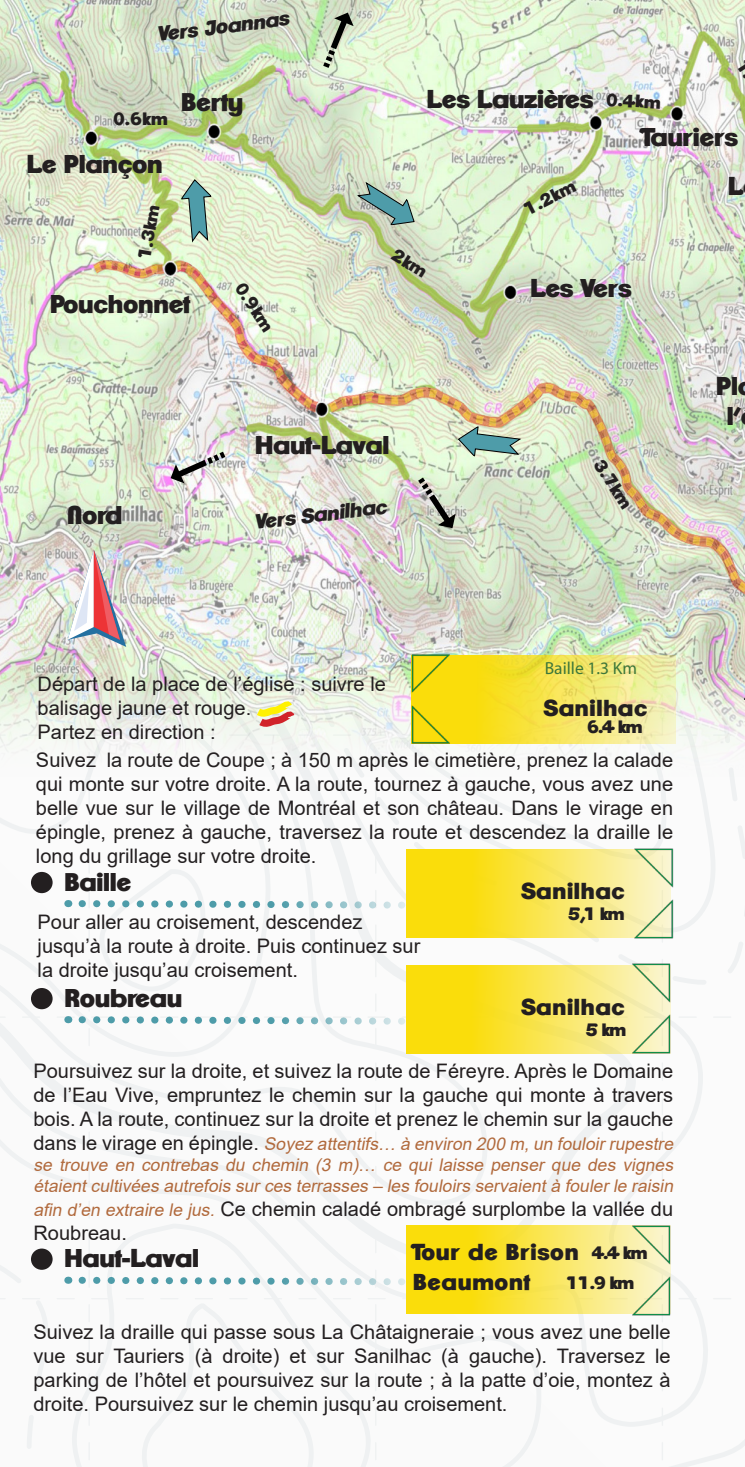
<style>
.page{position:relative;width:745px;height:1467px;background:#fff}
.page>*{position:absolute;margin:0;border:0;box-sizing:border-box;transform-origin:0 0}
.t1{font:800 25px/30px "Clemente P Daq";letter-spacing:-.04em;color:#231f20;text-align:center}
.t2{font:800 22.5px "Clemente P Daq";color:#231f20}
.t3{font:20px/24px "Arial";color:#231f20;text-align:justify}
.t4{font:italic 800 20px "Clemente P Daq";color:#231f20}
.t5{font:italic 17.5px/21px "Arial";color:#b16a3d;text-align:justify}
.t6{font:800 17.5px "Clemente P Daq";letter-spacing:-.09em;color:#231f20}
.t7{font:17.5px "Myriad Pro";color:#3d773a}
.s1{font-style:normal;font-size:20px;color:#231f20}
.s2{font-style:italic;font-size:17.5px;color:#b16a3d}
</style>
<div class="page">
<img style="left:0;top:0;width:745px;height:1467px">
<p class="t4" style="left:155px;top:22px;width:135px;rotate:-7deg">Vers Joannas</p>
<p class="t6" style="left:112px;top:108px;width:57px">0.6km</p>
<p class="t1" style="left:26px;top:148px;width:138px">Le Plançon</p>
<p class="t6" style="left:133px;top:257px;width:57px;rotate:-80deg">1.3km</p>
<p class="t1" style="left:181px;top:86px;width:64px">Berty</p>
<p class="t1" style="left:50px;top:289px;width:142px">Pouchonnet</p>
<p class="t1" style="left:67px;top:499px;width:58px">Nord</p>
<p class="t6" style="left:248px;top:278px;width:57px;rotate:57deg">0.9km</p>
<p class="t1" style="left:254px;top:429px;width:136px">Haut-Laval</p>
<p class="t4" style="left:252px;top:510px;width:135px;rotate:-7deg">Vers Sanilhac</p>
<p class="t1" style="left:426px;top:83px;width:168px">Les Lauzières</p>
<p class="t6" style="left:520px;top:200px;width:57px;rotate:-27deg">1.2km</p>
<p class="t6" style="left:605px;top:89px;width:57px;rotate:3deg">0.4km</p>
<p class="t1" style="left:639px;top:121px;width:100px">Tauriers</p>
<p class="t1" style="left:727px;top:171px;width:17px">L</p>
<p class="t1" style="left:529px;top:273px;width:103px">Les Vers</p>
<p class="t6" style="left:606px;top:455px;width:57px;rotate:57deg">3.7km</p>
<p class="t1" style="left:715px;top:370px;width:27px">Pl l’</p>
<p class="t3" style="left:38px;top:672px;width:349px">Départ de la place de l’église : suivre le balisage jaune et rouge.</p>
<p class="t3" style="left:38px;top:720px;width:179px">Partez en direction :</p>
<p class="t7" style="left:544px;top:657px;width:94px">Baille 1.3 Km</p>
<p class="t2" style="left:543px;top:694px;width:106px">Sanilhac</p>
<p class="t6" style="left:586px;top:716px;width:58px">6.4 km</p>
<p class="t3" style="left:36px;top:748px;width:638px">Suivez la route de Coupe ; à 150 m après le cimetière, prenez la calade qui monte sur votre droite. A la route, tournez à gauche, vous avez une belle vue sur le village de Montréal et son château. Dans le virage en épingle, prenez à gauche, traversez la route et descendez la draille le long du grillage sur votre droite.</p>
<p class="t1" style="left:64px;top:866px;width:69px">Baille</p>
<p class="t2" style="left:520px;top:877px;width:106px">Sanilhac</p>
<p class="t6" style="left:567px;top:903px;width:58px">5,1 km</p>
<p class="t3" style="left:38px;top:910px;width:384px;text-align:left">Pour aller au croisement, descendez jusqu’à la route à droite. Puis continuez sur la droite jusqu’au croisement.</p>
<p class="t1" style="left:64px;top:982px;width:120px">Roubreau</p>
<p class="t2" style="left:520px;top:993px;width:106px">Sanilhac</p>
<p class="t6" style="left:585px;top:1019px;width:43px">5 km</p>
<p class="t3" style="left:33px;top:1059px;width:640px">Poursuivez sur la droite, et suivez la route de Féreyre. Après le Domaine de l’Eau Vive, empruntez le chemin sur la gauche qui monte à travers bois. A la route, continuez sur la droite et prenez le chemin sur la gauche</p>
<p class="t5" style="left:33px;top:1134px;width:645px"><span class="s1">d a n s l e v i ra g e e n é p i n g l e .</span> Soyez attentifs… à environ 200 m,un fouloirrupestre se trouve en contrebas du chemin (3 m)… ce qui laisse penser que des vignes étaientcultivées autrefois surces terrasses – les fouloirs servaientà foulerle raisin</p>
<p class="t3" style="left:33px;top:1197px;width:640px"><span class="s2">afin d’en extraire le jus.</span> Ce chemin caladé ombragé surplombe la vallée du<br>Roubreau.</p>
<p class="t1" style="left:64px;top:1243px;width:136px">Haut-Laval</p>
<p class="t2" style="left:410px;top:1238px;width:169px">Tour de Brison</p>
<p class="t6" style="left:591px;top:1242px;width:58px">4.4 km</p>
<p class="t2" style="left:412px;top:1268px;width:119px">Beaumont</p>
<p class="t6" style="left:566px;top:1272px;width:70px">11.9 km</p>
<p class="t3" style="left:33px;top:1319px;width:638px">Suivez la draille qui passe sous La Châtaigneraie ; vous avez une belle vue sur Tauriers (à droite) et sur Sanilhac (à gauche). Traversez le parking de l’hôtel et poursuivez sur la route ; à la patte d’oie, montez à droite. Poursuivez sur le chemin jusqu’au croisement.</p>
</div>
